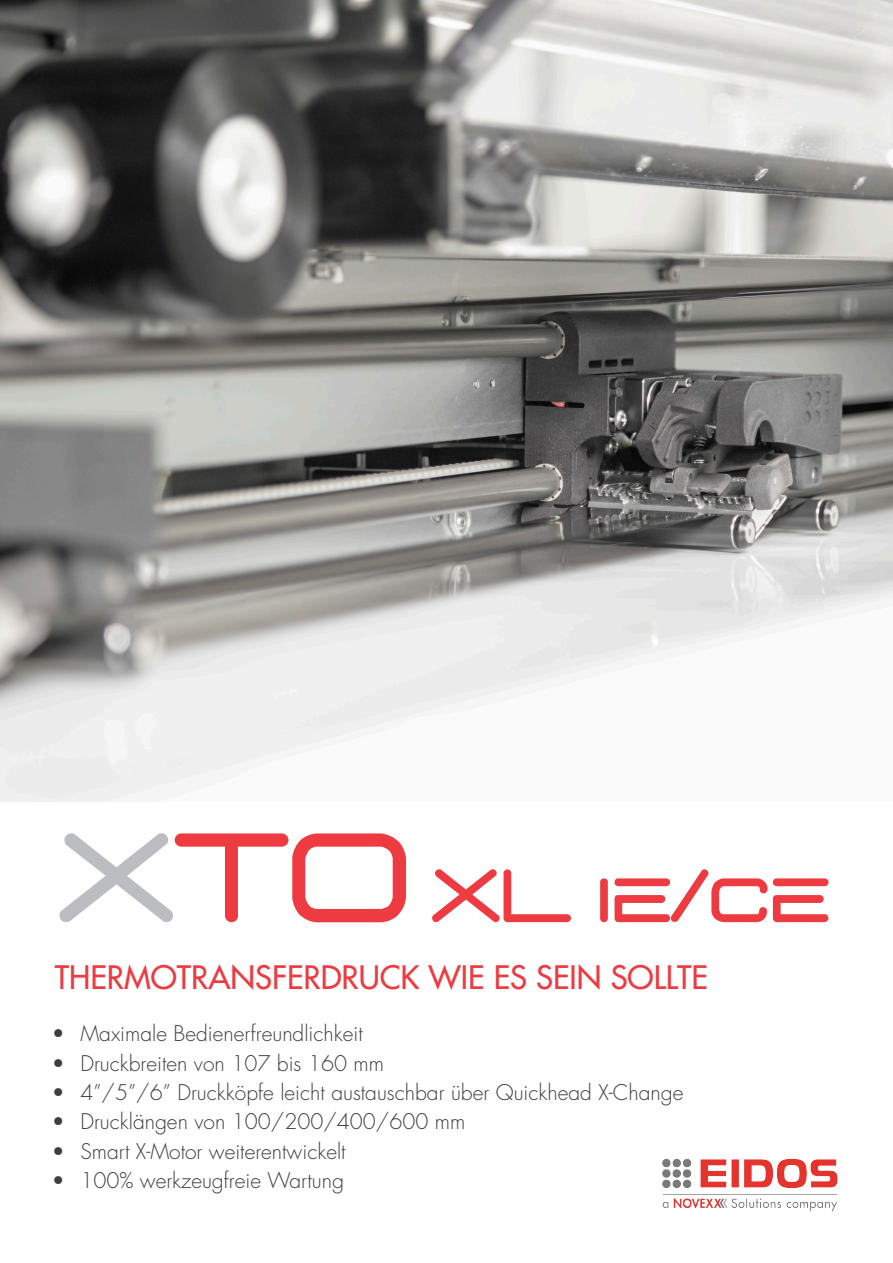
<style>
.page{position:relative;width:893px;height:1263px;background:#fff}
.page>*{position:absolute;margin:0;border:0;box-sizing:border-box;transform-origin:0 0}
.Fließtext{font:76.5px "D3 Euronism";color:#ee3a41}
.t1{font:500 31.5px "Futura Std";color:#ee3a41}
.t2{font:300 21px "Futura Std";color:#3e3e3f}
</style>
<div class="page">
<svg style="left:59px;top:833px;width:347px;height:89px"></svg>
<img style="left:662px;top:1158px;width:176px;height:53px">
<img style="left:0;top:0;width:893px;height:801px">
<p class="Fließtext" style="left:431px;top:868px;width:399px">XL ie/ce</p>
<p class="t1" style="left:55px;top:957px;width:654px">THERMOTRANSFERDRUCK WIE ES SEIN SOLLTE</p>
<p class="t2" style="left:52px;top:1021px;width:312px">• Maximale Bedienerfreundlichkeit</p>
<p class="t2" style="left:52px;top:1050px;width:334px">• Druckbreiten von 107 bis 160 mm</p>
<p class="t2" style="left:52px;top:1079px;width:633px">• 4”/5”/6” Druckköpfe leicht austauschbar über Quickhead X-Change</p>
<p class="t2" style="left:52px;top:1109px;width:415px">• Drucklängen von 100/200/400/600 mm</p>
<p class="t2" style="left:52px;top:1138px;width:295px">• Smart X-Motor weiterentwickelt</p>
<p class="t2" style="left:52px;top:1168px;width:294px">• 100% werkzeugfreie Wartung</p>
</div>
